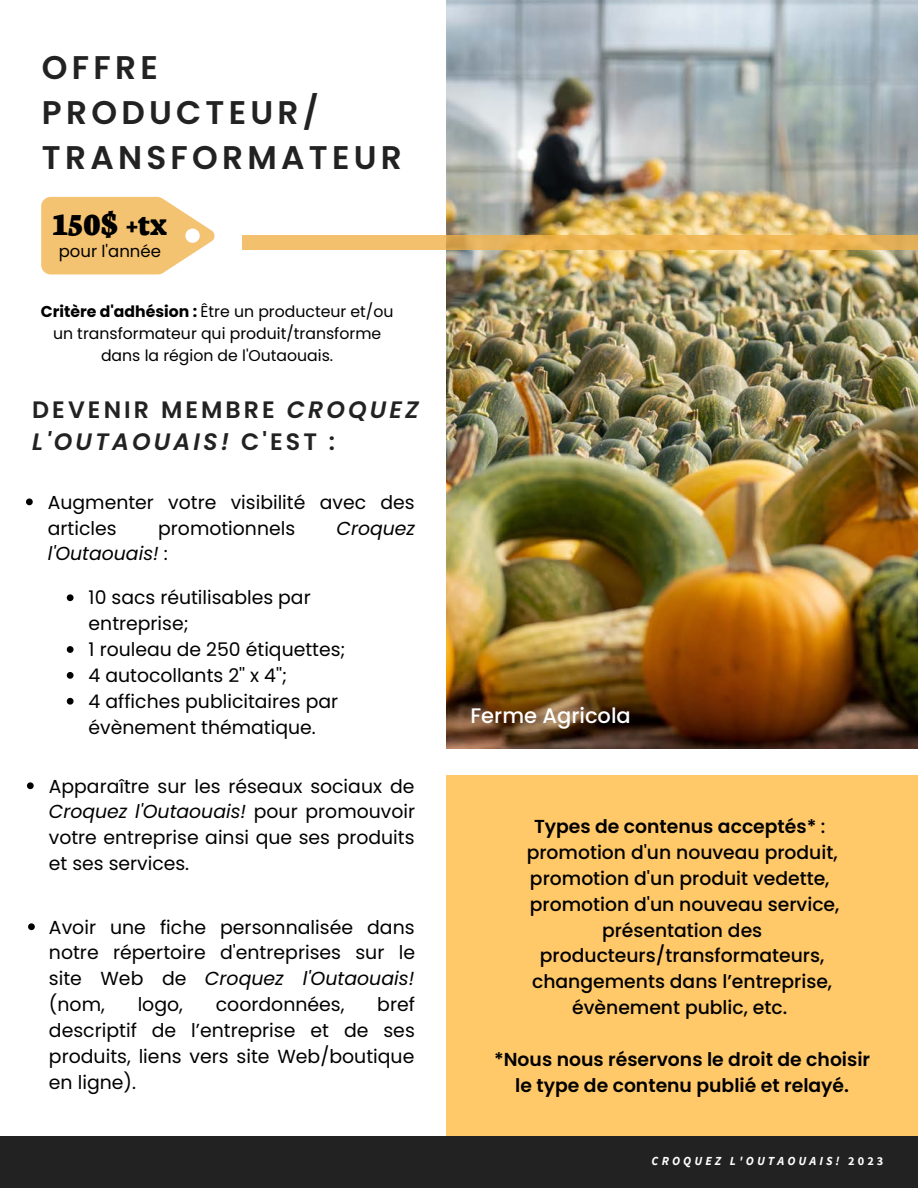
<style>
.page{position:relative;width:918px;height:1188px;background:#fff}
.page>*{position:absolute;margin:0;border:0;box-sizing:border-box;transform-origin:0 0}
.t1{font:800 34.5px "Neuton";color:#000}
.t2{font:600 32.7px/45px "Poppins";letter-spacing:.13em;color:#222}
.t3{font:600 23.7px/32.7px "Poppins";letter-spacing:.13em;color:#222}
.t4{font:500 21px "Poppins";color:#fff}
.t5{font:18.9px/25.8px "Poppins";color:#000;text-align:justify}
.t6{font:18.75px/25.8px "Poppins";color:#000}
.t7{font:500 18.75px/25.8px "Poppins";color:#000;text-align:center}
.t8{font:600 18.75px/25.8px "Poppins";color:#000;text-align:center}
.t9{font:italic 18.75px "Poppins";color:#000}
.t10{font:16.5px "Poppins";color:#000}
.t11{font:15.75px/21.6px "Poppins";color:#000;text-align:center}
.t12{font:italic 700 12.3px "Source Sans Pro";letter-spacing:.25em;color:#fff}
.s1{font-weight:700}
.s2{font-style:italic}
.s3{font-style:normal}
.s4{font-weight:600}
</style>
<div class="page">
<img style="left:446px;top:0;width:472px;height:749px">
<svg style="left:242px;top:236px;width:676px;height:13px;background:#ecb65a"></svg>
<div style="left:446px;top:775px;width:472px;height:361px;background:#ffc869"></div>
<div style="left:0;top:1136px;width:918px;height:52px;background:#222"></div>
<svg style="left:41px;top:197px;width:174px;height:77px;background:#f5cc87"></svg>
<svg style="left:67px;top:594px;width:7px;height:7px"></svg>
<svg style="left:67px;top:646px;width:7px;height:7px"></svg>
<svg style="left:67px;top:672px;width:7px;height:7px"></svg>
<svg style="left:67px;top:698px;width:7px;height:7px"></svg>
<svg style="left:27px;top:782px;width:7px;height:7px"></svg>
<svg style="left:26px;top:499px;width:7px;height:6px"></svg>
<svg style="left:28px;top:923px;width:7px;height:7px"></svg>
<h2 class="t2" style="left:42px;top:45px;width:361px">OFFRE<br>PRODUCTEUR/<br>TRANSFORMATEUR</h2>
<h1 class="t1" style="left:53px;top:199px;width:116px">150$ +tx</h1>
<p class="t10" style="left:59px;top:239px;width:104px">pour l'année</p>
<p class="t11" style="left:41px;top:301px;width:354px"><span class="s1">Critère d'adhésion :</span> Être un producteur et/ou un transformateur qui produit/transforme dans la région de l'Outaouais.</p>
<p class="t3" style="left:32px;top:393px;width:388px">DEVENIR MEMBRE <span class="s2">CROQUEZ<br>L'OUTAOUAIS!</span> C'EST :</p>
<p class="t6" style="left:48px;top:489px;width:368px">Augmenter votre visibilité avec des articles</p>
<p class="t6" style="left:158px;top:515px;width:138px">promotionnels</p>
<p class="t9" style="left:337px;top:515px;width:80px">Croquez</p>
<p class="t9" style="left:48px;top:541px;width:121px">l'Outaouais! <span class="s3">:</span></p>
<p class="t6" style="left:89px;top:585px;width:258px">10 sacs réutilisables par entreprise;<br>1 rouleau de 250 étiquettes;<br>4 autocollants 2'' x 4'';<br>4 affiches publicitaires par évènement thématique.</p>
<p class="t6" style="left:49px;top:773px;width:368px;text-align:justify">Apparaître sur les réseaux sociaux de <span class="s2">Croquez l'Outaouais!</span> pour promouvoir votre entreprise ainsi que ses produits et ses services.</p>
<p class="t5" style="left:49px;top:914px;width:368px">Avoir une fiche personnalisée dans notre répertoire d'entreprises sur le site Web de <span class="s2">Croquez l'Outaouais! </span>(nom,</p>
<p class="t5" style="left:138px;top:992px;width:47px">logo,</p>
<p class="t5" style="left:216px;top:992px;width:130px">coordonnées,</p>
<p class="t5" style="left:49px;top:992px;width:368px;text-indent:328px">bref descriptif de l’entreprise et de ses produits, liens vers site Web/boutique en ligne).</p>
<p class="t4" style="left:471px;top:701px;width:162px">Ferme Agricola</p>
<p class="t7" style="left:527px;top:814px;width:314px"><span class="s4">Types de contenus acceptés*</span> : promotion d'un nouveau produit, promotion d'un produit vedette, promotion d'un nouveau service, présentation des producteurs/transformateurs, changements dans l’entreprise, évènement public, etc.</p>
<p class="t8" style="left:494px;top:1046px;width:378px">*Nous nous réservons le droit de choisir le type de contenu publié et relayé.</p>
<p class="t12" style="left:652px;top:1153px;width:233px">CROQUEZ L'OUTAOUAIS! <span class="s3">2023</span></p>
</div>
